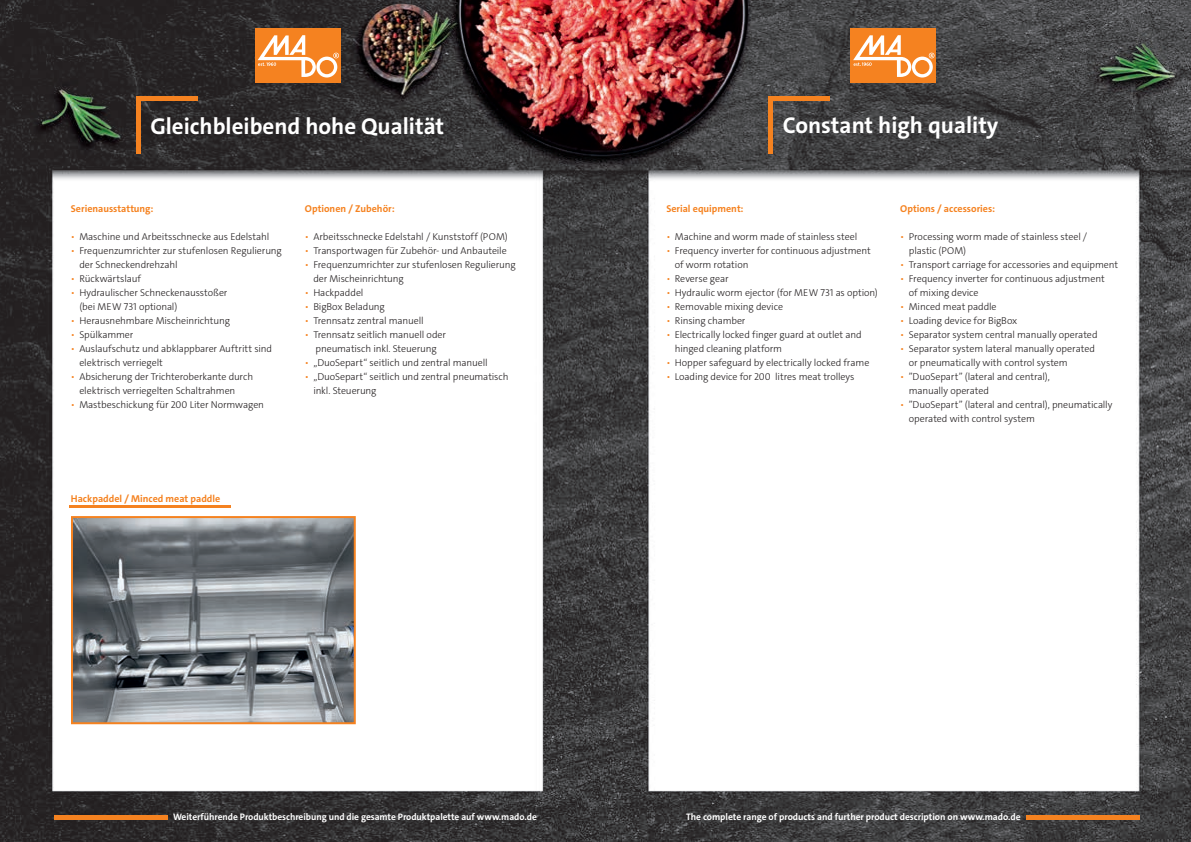
<style>
.page{position:relative;width:1191px;height:842px;background:#fff}
.page>*{position:absolute;margin:0;border:0;box-sizing:border-box;transform-origin:0 0}
.t1{font:700 23px "The Sans";color:#fff}
.t2{font:300 10px/14px "The Sans";letter-spacing:-.01em;color:#231f20}
.t3{font:700 10px "The Sans";color:#f58220}
.t4{font:700 9.5px "The Sans";letter-spacing:-.005em;color:#fff}
.s1{color:#f58220}
</style>
<div class="page">
<img style="left:0;top:0;width:1191px;height:842px">
<img style="left:74px;top:519px;width:279px;height:202px">
<div style="left:71px;top:516px;width:285px;height:208px;border:2px solid #f58220"></div>
<hr style="left:54px;top:815px;width:113px;height:4px;background:#f58220">
<hr style="left:1026px;top:815px;width:114px;height:4px;background:#f58220">
<div style="left:768px;top:96px;width:61px;height:5px;background:#f58220"></div>
<hr style="left:768px;top:96px;width:4px;height:57px;background:#f58220">
<div style="left:136px;top:96px;width:62px;height:5px;background:#f58220"></div>
<hr style="left:136px;top:96px;width:4px;height:57px;background:#f58220">
<hr style="left:69px;top:505px;width:162px;height:3px;background:#f58220">
<div style="left:255px;top:28px;width:85px;height:55px;background:#f58220"></div>
<svg style="left:258px;top:35px;width:81px;height:43px"></svg>
<div style="left:850px;top:28px;width:85px;height:55px;background:#f58220"></div>
<svg style="left:853px;top:35px;width:81px;height:43px"></svg>
<h1 class="t1" style="left:150px;top:112px;width:295px">Gleichbleibend hohe Qualität</h1>
<h1 class="t1" style="left:783px;top:111px;width:217px">Constant high quality</h1>
<p class="t3" style="left:71px;top:202px;width:84px">Serienausstattung:</p>
<p class="t2" style="left:71px;top:229px;width:200px"><span class="s1">•</span> Maschine und Arbeitsschnecke aus Edelstahl</p>
<p class="t2" style="left:79px;top:243px;width:204px;text-indent:-8px"><span class="s1">•</span> Frequenzumrichter zur stufenlosen Regulierung der Schneckendrehzahl</p>
<p class="t2" style="left:71px;top:271px;width:72px"><span class="s1">•</span> Rückwärtslauf</p>
<p class="t2" style="left:79px;top:285px;width:150px;text-indent:-8px"><span class="s1">•</span> Hydraulischer Schneckenausstoßer (bei MEW 731 optional)</p>
<p class="t2" style="left:71px;top:313px;width:161px"><span class="s1">•</span> Herausnehmbare Mischeinrichtung</p>
<p class="t2" style="left:71px;top:327px;width:64px"><span class="s1">•</span> Spülkammer</p>
<p class="t2" style="left:79px;top:341px;width:194px;text-indent:-8px"><span class="s1">•</span> Auslaufschutz und abklappbarer Auftritt sind elektrisch verriegelt</p>
<p class="t2" style="left:79px;top:369px;width:175px;text-indent:-8px"><span class="s1">•</span> Absicherung der Trichteroberkante durch elektrisch verriegelten Schaltrahmen</p>
<p class="t2" style="left:71px;top:397px;width:195px"><span class="s1">•</span> Mastbeschickung für 200 Liter Normwagen</p>
<p class="t3" style="left:305px;top:202px;width:91px">Optionen / Zubehör:</p>
<p class="t2" style="left:305px;top:229px;width:204px"><span class="s1">•</span> Arbeitsschnecke Edelstahl / Kunststoff (POM)</p>
<p class="t2" style="left:305px;top:243px;width:203px"><span class="s1">•</span> Transportwagen für Zubehör- und Anbauteile</p>
<p class="t2" style="left:313px;top:257px;width:204px;text-indent:-8px"><span class="s1">•</span> Frequenzumrichter zur stufenlosen Regulierung der Mischeinrichtung</p>
<p class="t2" style="left:305px;top:285px;width:60px"><span class="s1">•</span> Hackpaddel</p>
<p class="t2" style="left:305px;top:299px;width:81px"><span class="s1">•</span> BigBox Beladung</p>
<p class="t2" style="left:305px;top:313px;width:120px"><span class="s1">•</span> Trennsatz zentral manuell</p>
<p class="t2" style="left:305px;top:327px;width:143px;text-align:center"><span class="s1">•</span> Trennsatz seitlich manuell oder pneumatisch inkl. Steuerung</p>
<p class="t2" style="left:305px;top:355px;width:184px"><span class="s1">•</span> „DuoSepart“ seitlich und zentral manuell</p>
<p class="t2" style="left:313px;top:369px;width:197px;text-indent:-8px"><span class="s1">•</span> „DuoSepart“ seitlich und zentral pneumatisch inkl. Steuerung</p>
<p class="t3" style="left:71px;top:492px;width:151px">Hackpaddel / Minced meat paddle</p>
<p class="t3" style="left:666px;top:202px;width:79px">Serial equipment:</p>
<p class="t2" style="left:666px;top:229px;width:193px"><span class="s1">•</span> Machine and worm made of stainless steel</p>
<p class="t2" style="left:675px;top:243px;width:197px;text-indent:-8px"><span class="s1">•</span> Frequency inverter for continuous adjustment of worm rotation</p>
<p class="t2" style="left:666px;top:271px;width:64px"><span class="s1">•</span> Reverse gear</p>
<p class="t2" style="left:666px;top:285px;width:213px"><span class="s1">•</span> Hydraulic worm ejector (for MEW 731 as option)</p>
<p class="t2" style="left:666px;top:299px;width:118px"><span class="s1">•</span> Removable mixing device</p>
<p class="t2" style="left:666px;top:313px;width:81px"><span class="s1">•</span> Rinsing chamber</p>
<p class="t2" style="left:675px;top:327px;width:188px;text-indent:-8px"><span class="s1">•</span> Electrically locked finger guard at outlet and hinged cleaning platform</p>
<p class="t2" style="left:666px;top:355px;width:204px"><span class="s1">•</span> Hopper safeguard by electrically locked frame</p>
<p class="t2" style="left:666px;top:369px;width:190px"><span class="s1">•</span> Loading device for 200 litres meat trolleys</p>
<p class="t3" style="left:900px;top:202px;width:96px">Options / accessories:</p>
<p class="t2" style="left:908px;top:229px;width:180px;text-indent:-8px"><span class="s1">•</span> Processing worm made of stainless steel / plastic (POM)</p>
<p class="t2" style="left:900px;top:257px;width:219px"><span class="s1">•</span> Transport carriage for accessories and equipment</p>
<p class="t2" style="left:908px;top:271px;width:197px;text-indent:-8px"><span class="s1">•</span> Frequency inverter for continuous adjustment of mixing device</p>
<p class="t2" style="left:900px;top:299px;width:98px"><span class="s1">•</span> Minced meat paddle</p>
<p class="t2" style="left:900px;top:313px;width:119px"><span class="s1">•</span> Loading device for BigBox</p>
<p class="t2" style="left:900px;top:327px;width:199px"><span class="s1">•</span> Separator system central manually operated</p>
<p class="t2" style="left:908px;top:341px;width:188px;text-indent:-8px"><span class="s1">•</span> Separator system lateral manually operated or pneumatically with control system</p>
<p class="t2" style="left:908px;top:369px;width:142px;text-indent:-8px"><span class="s1">•</span> ”DuoSepart” (lateral and central), manually operated</p>
<p class="t2" style="left:908px;top:397px;width:205px;text-indent:-8px"><span class="s1">•</span> ”DuoSepart” (lateral and central), pneumatically operated with control system</p>
<p class="t4" style="left:173px;top:810px;width:365px">Weiterführende Produktbeschreibung und die gesamte Produktpalette auf www.mado.de</p>
<p class="t4" style="left:686px;top:810px;width:336px">The complete range of products and further product description on www.mado.de</p>
</div>
